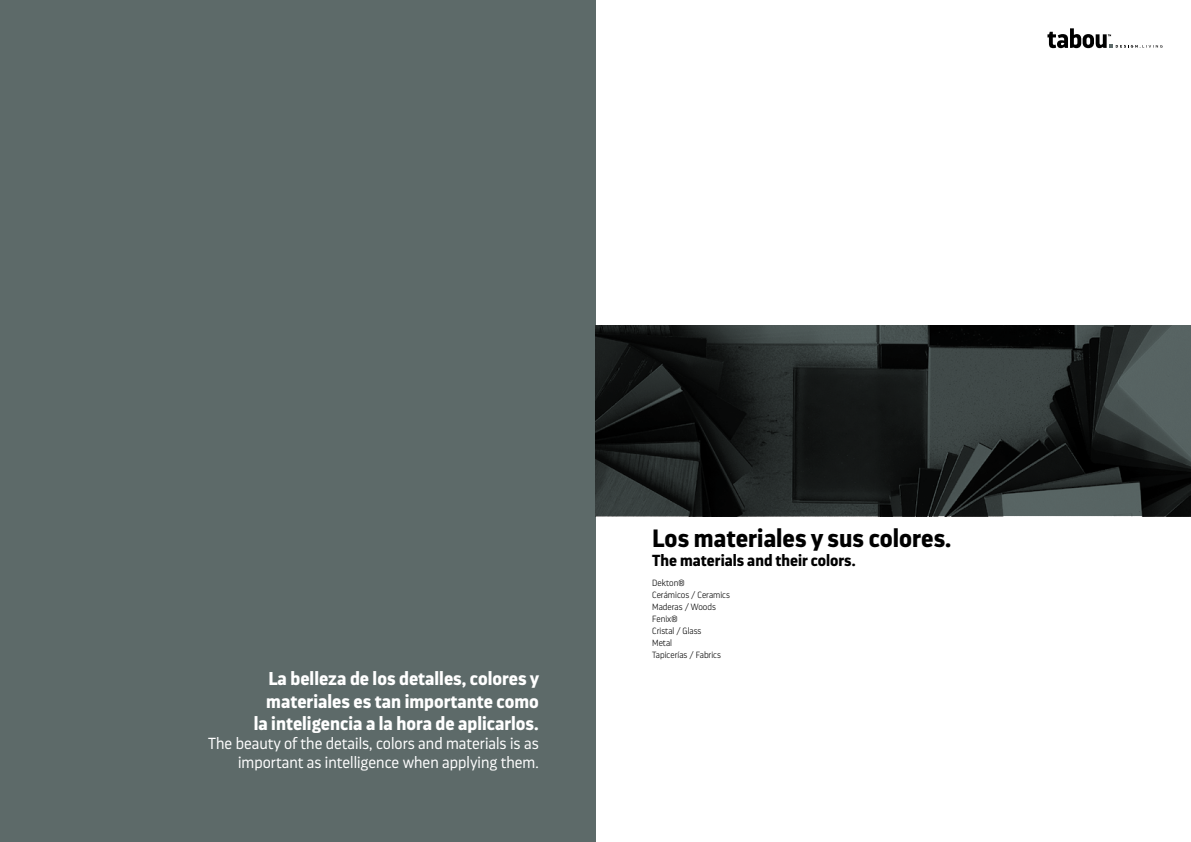
<style>
.page{position:relative;width:1191px;height:842px;background:#fff}
.page>*{position:absolute;margin:0;border:0;box-sizing:border-box;transform-origin:0 0}
.t1{font:700 25px "Darwin Pro";color:#000}
.t2{font:700 18.6px/22.3px "Darwin Pro";color:#fff;text-align:right}
.t3{font:300 16px/19.2px "Darwin Pro";color:#fff;text-align:right}
.t4{font:700 16px "Darwin Pro";color:#000}
.t5{font:200 9px/12px "Darwin Pro";color:#000}
</style>
<div class="page">
<div style="left:0;top:0;width:595px;height:842px;background:#5d6a69"></div>
<img style="left:595px;top:326px;width:596px;height:190px">
<svg style="left:1047px;top:28px;width:115px;height:20px"></svg>
<p class="t2" style="left:254px;top:667px;width:287px">La belleza de los detalles, colores y materiales es tan importante como la inteligencia a la hora de aplicarlos.</p>
<p class="t3" style="left:208px;top:733px;width:332px">The beauty of the details, colors and materials is as important as intelligence when applying them.</p>
<h1 class="t1" style="left:652px;top:520px;width:301px">Los materiales y sus colores.</h1>
<p class="t4" style="left:652px;top:549px;width:205px">The materials and their colors.</p>
<p class="t5" style="left:652px;top:577px;width:79px">Dekton®<br>Cerá micos / Ceramics<br>Maderas / Woods<br>Fenix®<br>Cristal / Glass<br>Metal<br>Tapicerías / Fabrics</p>
</div>
